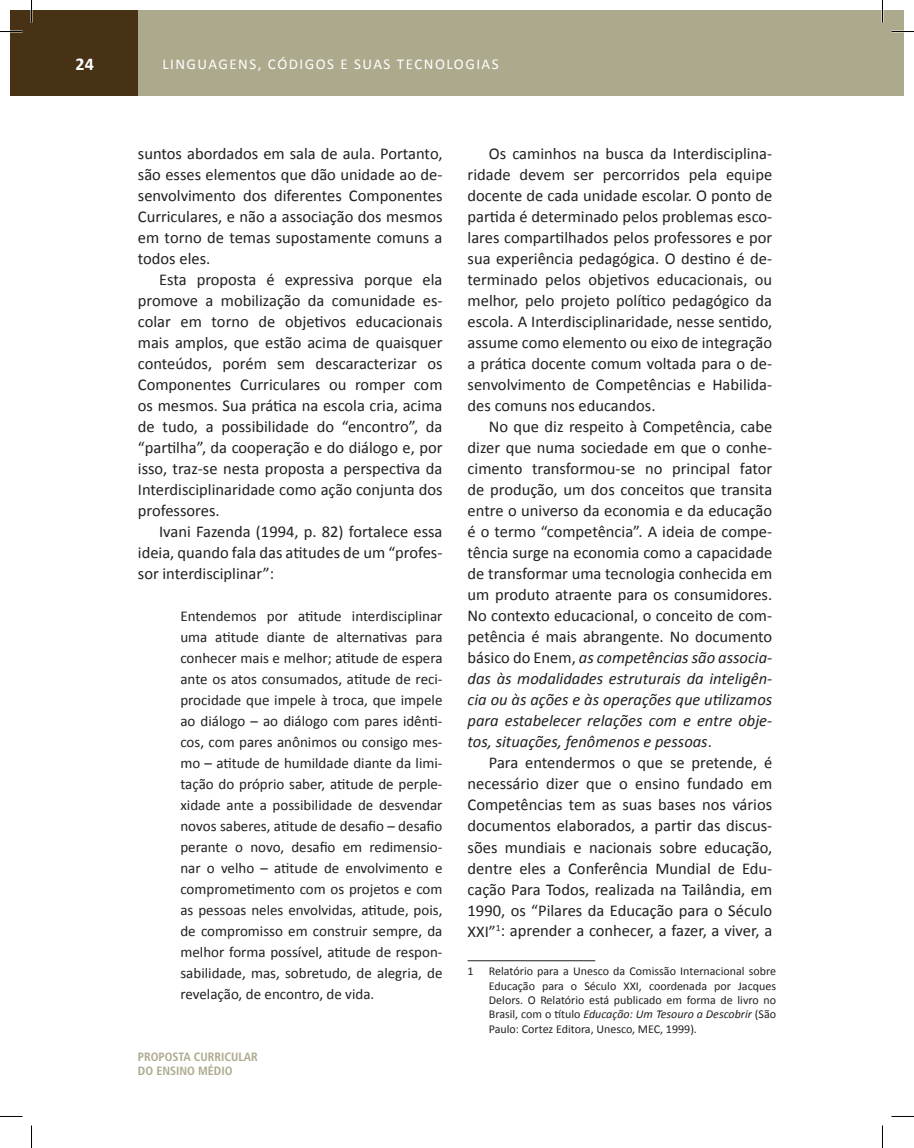
<style>
.page{position:relative;width:914px;height:1148px;background:#fff}
.page>*{position:absolute;margin:0;border:0;box-sizing:border-box;transform-origin:0 0}
.t1{font:700 18px "Calibri";color:#fff}
.t2{font:16.5px/21px "Calibri";color:#231f20;text-align:justify}
.t3{font:15px/21px "Calibri";color:#231f20;text-align:justify}
.t4{font:15px "Calibri";letter-spacing:.1em;color:#fff}
.t5{font:12px/14.4px "Calibri";color:#231f20;text-align:justify}
.t6{font:700 condensed 12px/14.4px "Frutiger LT Std";color:#ada98d}
.s1{font-style:italic}
</style>
<div class="page">
<div style="left:10px;top:10px;width:872px;height:85px;background:#ada98d"></div>
<div style="left:10px;top:10px;width:128px;height:85px;background:#473216"></div>
<div style="left:882px;top:10px;width:21px;height:85px;background:#ada98d"></div>
<hr style="left:467px;top:960px;width:128px;height:1px;background:#231f20">
<hr style="left:881px;top:0;width:2px;height:23px;background:#fff">
<svg style="left:0;top:31px;width:22px;height:1px"></svg>
<svg style="left:891px;top:31px;width:22px;height:1px"></svg>
<svg style="left:31px;top:0;width:1px;height:23px"></svg>
<svg style="left:31px;top:1125px;width:1px;height:22px"></svg>
<svg style="left:882px;top:0;width:1px;height:23px"></svg>
<svg style="left:882px;top:1125px;width:1px;height:22px"></svg>
<p class="t1" style="left:76px;top:53px;width:20px">24</p>
<p class="t4" style="left:162px;top:55px;width:338px">LINGUAGENS, CÓDIGOS E SUAS TECNOLOGIAS</p>
<p class="t2" style="left:138px;top:143px;width:306px">suntos abordados em sala de aula. Portanto, são esses elementos que dão unidade ao de&shy;senvolvimento dos diferentes Componentes Curriculares, e não a associação dos mesmos em torno de temas supostamente comuns a todos eles.</p>
<p class="t2" style="left:138px;top:269px;width:306px;text-indent:21px">Esta proposta é expressiva porque ela promove a mobilização da comunidade es&shy;colar em torno de objetivos educacionais mais amplos, que estão acima de quaisquer conteúdos, porém sem descaracterizar os Componentes Curriculares ou romper com os mesmos. Sua prática na escola cria, acima de tudo, a possibilidade do “encontro”, da “partilha”, da cooperação e do diálogo e, por isso, traz-se nesta proposta a perspectiva da I nterdisciplinaridade como ação conjunta dos professores.</p>
<p class="t2" style="left:138px;top:521px;width:306px;text-indent:21px">Ivani Fazenda (1994, p. 82) fortalece essa ideia, quando fala das atitudes de um “profes&shy;sor interdisciplinar”:</p>
<p class="t3" style="left:180px;top:605px;width:263px">Entendemos por atitude interdisciplinar uma atitude diante de alternativas para conhecer mais e melhor; atitude de espera ante os atos consumados, atitude de reci&shy;procidade que impele à troca, que impele ao diálogo – ao diálogo com pares idênti&shy;cos, com pares anônimos ou consigo mes&shy;mo – atitude de humildade diante da limi&shy;tação do próprio saber, atitude de perple&shy;xidade ante a possibilidade de desvendar novos saberes, atitude de desafio – desafio perante o novo, desafio em redimensio&shy;nar o velho – atitude de envolvimento e comprometimento com os projetos e com as pessoas neles envolvidas, atitude, pois, de compromisso em construir sempre, da melhor forma possível, atitude de respon&shy;sabilidade, mas, sobretudo, de alegria, de revelação, de encontro, de vida.</p>
<p class="t6" style="left:138px;top:1049px;width:122px">PROPOSTA CURRICULAR<br>DO ENSINO MÉDIO</p>
<p class="t2" style="left:467px;top:143px;width:306px;text-indent:21px">Os caminhos na busca da Interdisciplina&shy;ridade devem ser percorridos pela equipe docente de cada unidade escolar. O ponto de partida é determinado pelos problemas esco&shy;lares compartilhados pelos professores e por sua experiência pedagógica. O destino é de&shy;terminado pelos objetivos educacionais, ou melhor, pelo projeto político pedagógico da escola. A Interdisciplinaridade, nesse sentido, assume como elemento ou eixo de integração a prática docente comum voltada para o de&shy;senvolvimento de Competências e Habilida&shy;des comuns nos educandos.</p>
<p class="t2" style="left:467px;top:416px;width:306px;text-indent:21px">No que diz respeito à Competência, cabe dizer que numa sociedade em que o conhe&shy;cimento transformou-se no principal fator de produção, um dos conceitos que transita entre o universo da economia e da educação é o termo “competência”. A ideia de compe&shy;tência surge na economia como a capacidade de transformar uma tecnologia conhecida em um produto atraente para os consumidores.<br>No contexto educacional, o conceito de com&shy;petência é mais abrangente. No documento básico do Enem, <span class="s1">as competências são associa&shy;das às modalidades estruturais da inteligên&shy;cia ou às ações e às operações que utilizamos para estabelecer relações com e entre obje&shy;tos, situações, fenômenos e pessoas</span>.</p>
<p class="t2" style="left:467px;top:752px;width:306px;text-indent:21px">Para entendermos o que se pretende, é necessário dizer que o ensino fundado em Competências tem as suas bases nos vários documentos elaborados, a partir das discus&shy;sões mundiais e nacionais sobre educação, dentre eles a Conferência M undial de Edu&shy;cação Para Todos, realizada na Tailândia, em 1990, os “Pilares da Educação para o Século XXI”<sup>1</sup>: aprender a conhecer, a fazer, a viver, a</p>
<p class="t5" style="left:467px;top:963px;width:8px">1</p>
<p class="t5" style="left:489px;top:963px;width:288px">Relatório para a Unesco da Comissão Internacional sobre Educação para o Século XXI, coordenada por Jacques Delors. O Relatório está publicado em forma de livro no Brasil, com o título <span class="s1">Educação: Um Tesouro a Descobrir</span> (São Paulo: Cortez Editora, Unesco, MEC, 1999).</p>
</div>
